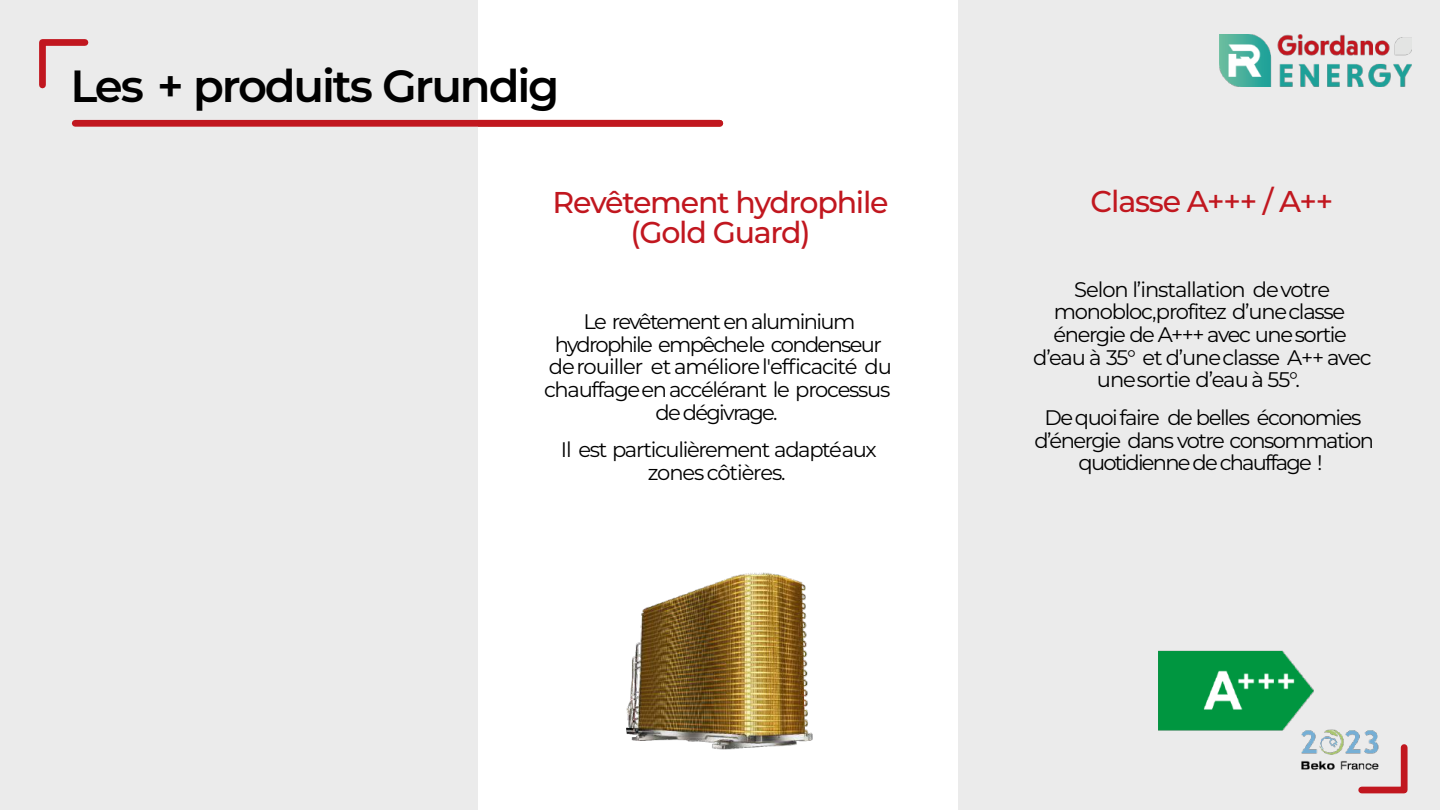
<style>
.page{position:relative;width:1440px;height:810px;background:#fff}
.page>*{position:absolute;margin:0;border:0;box-sizing:border-box;transform-origin:0 0}
.t1{font:600 45px "Montserrat";letter-spacing:-.05em;color:#000}
.t2{font:500 30px/30px "Montserrat";letter-spacing:-.04em;color:#c1171f;text-align:center}
.t3{font:21.15px "Montserrat";letter-spacing:-.045em;color:#000}
.t4{font:21px/22.6px "Montserrat";letter-spacing:-.07em;color:#000;text-align:center}
</style>
<div class="page">
<div style="left:959px;top:0;width:481px;height:810px;background:#ebebeb"></div>
<div style="left:0;top:0;width:478px;height:810px;background:#ebebeb"></div>
<svg style="left:39px;top:39px;width:50px;height:50px"></svg>
<svg style="left:1358px;top:744px;width:50px;height:50px"></svg>
<div style="left:75px;top:120px;width:645px;height:7px;background:#c1171f"></div>
<img style="left:1219px;top:35px;width:193px;height:51px">
<img style="left:1301px;top:729px;width:78px;height:41px">
<img style="left:626px;top:572px;width:187px;height:178px">
<img style="left:1158px;top:650px;width:170px;height:92px">
<h1 class="t1" style="left:70px;top:59px;width:491px">Les + produits Grundig</h1>
<h2 class="t2" style="left:553px;top:187px;width:338px">Revêtement hydrophile (Gold Guard)</h2>
<p class="t4" style="left:555px;top:310px;width:329px">Le revêtement en aluminium hydrophile empêche le condenseur</p>
<p class="t3" style="left:549px;top:354px;width:345px">de rouiller et améliore l'efficacité du</p>
<p class="t4" style="left:544px;top:378px;width:348px">chauffage en accélérant le processus de dégivrage.</p>
<p class="t4" style="left:561px;top:439px;width:317px">Il est particulièrement adapté aux zones côtières.</p>
<h2 class="t2" style="left:1091px;top:187px;width:244px">Classe A+++ / A++</h2>
<p class="t4" style="left:1033px;top:278px;width:340px">Selon l’installation de votre monobloc, profitez d’une classe énergie de A+++ avec une sortie d’eau à 35° et d’une classe A++ avec</p>
<p class="t3" style="left:1097px;top:367px;width:205px">une sortie d’eau à 55°.</p>
<p class="t4" style="left:1035px;top:406px;width:341px">De quoi faire de belles économies d’énergie dans votre consommation quotidienne de chauffage !</p>
</div>
